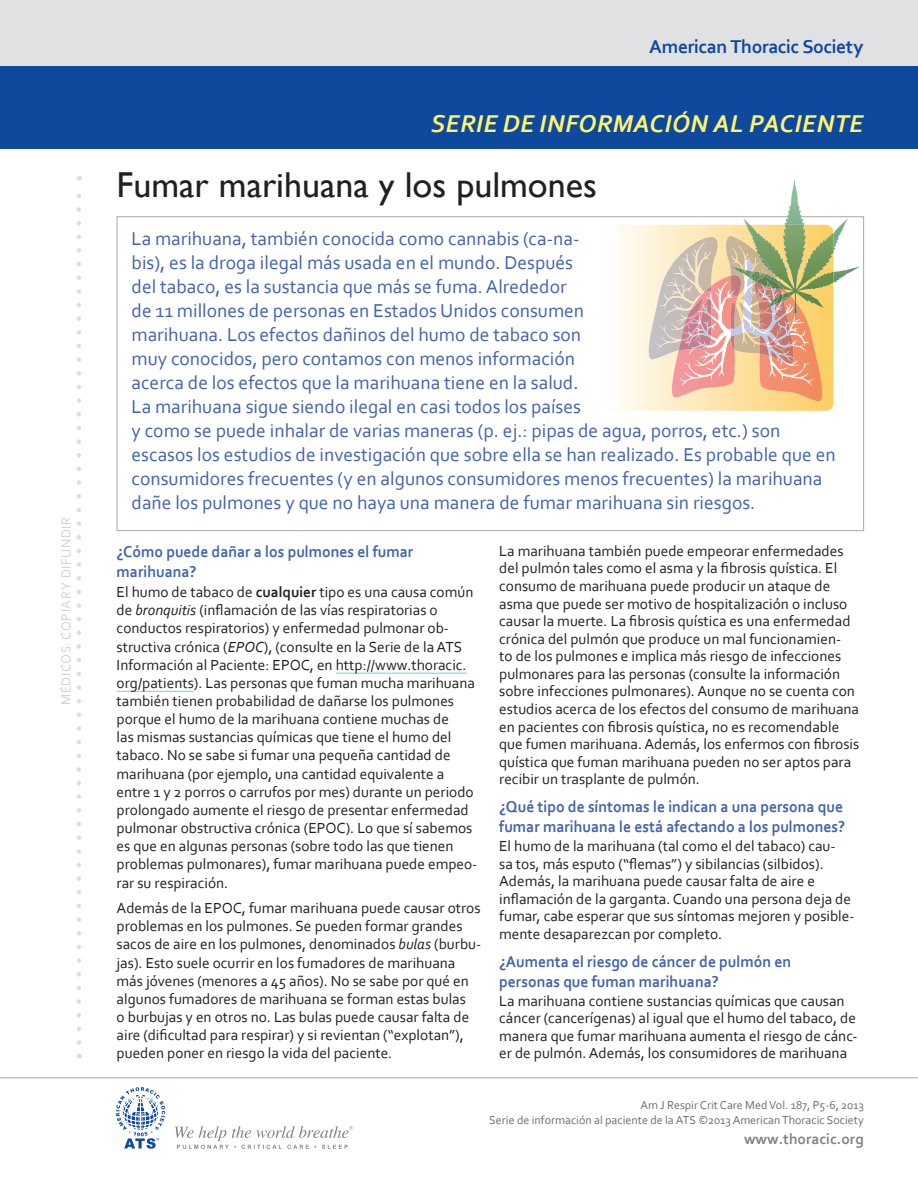
<style>
.page{position:relative;width:918px;height:1188px;background:#fff}
.page>*{position:absolute;margin:0;border:0;box-sizing:border-box;transform-origin:0 0}
.Headline_1{font:36px "Gill Sans";color:#231f20}
.t1{font:italic 700 25.5px "Corbel";letter-spacing:.02em;color:#fff46d}
.Intro_Paragraph{font:19.5px/24px "Corbel";color:#4262ac}
.t2{font:700 19.5px "Corbel";letter-spacing:-.02em;color:#0f499d}
.Body_Headline{font:700 16.5px/20.1px "Corbel";color:#4262ac;scale:.95 1}
.t3{font:700 15.45px "Corbel";color:#808285}
.Body{font:15.3px/18.1px "Corbel";color:#231f20}
.t4{font:13.5px "Corbel";letter-spacing:.04em;color:#d1d2d4}
.Copyright_Info{font:12px "Corbel";color:#6c6d70}
.s1{font-weight:700}
.s2{font-style:italic}
</style>
<div class="page">
<div style="left:0;top:0;width:918px;height:81px;background:#e0e1e3"></div>
<div style="left:0;top:66px;width:918px;height:82px;background:#0f499d"></div>
<svg style="left:77px;top:176px;width:4px;height:867px"></svg>
<hr style="left:0;top:1077px;width:918px;height:1px;background:#a8a9ad">
<svg style="left:116px;top:1087px;width:49px;height:62px"></svg>
<svg style="left:175px;top:1126px;width:177px;height:23px"></svg>
<hr style="left:336px;top:673px;width:131px;height:1px;background:#6bcff6">
<hr style="left:117px;top:691px;width:77px;height:1px;background:#6bcff6">
<svg style="left:604px;top:179px;width:256px;height:232px"></svg>
<p class="t4" style="left:58px;top:705px;width:190px;rotate:-90deg">MÉDICOS: COPIAR Y DIFUNDIR</p>
<p class="t2" style="left:649px;top:34px;width:216px">American Thoracic Society</p>
<h2 class="t1" style="left:431px;top:108px;width:434px">SERIE DE INFORMACIÓN AL PACIENTE</h2>
<p class="Headline_1" style="left:117px;top:163px;width:482px">Fumar marihuana y los pulmones</p>
<p class="Intro_Paragraph" style="left:132px;top:226px;width:706px">La marihuana, también conocida como cannabis (ca-na-<br>bis), es la droga ilegal más usada en el mundo. Después<br>del tabaco, es la sustancia que más se fuma. Alrededor<br>de 11 millones de personas en Estados Unidos consumen<br>marihuana. Los efectos dañinos del humo de tabaco son<br>muy conocidos, pero contamos con menos información<br>acerca de los efectos que la marihuana tiene en la salud.<br>La marihuana sigue siendo ilegal en casi todos los países<br>y como se puede inhalar de varias maneras (p. ej.: pipas de agua, porros, etc.) son escasos los estudios de investigación que sobre ella se han realizado. Es probable que en consumidores frecuentes (y en algunos consumidores menos frecuentes) la marihuana dañe los pulmones y que no haya una manera de fumar marihuana sin riesgos.</p>
<p class="Body_Headline" style="left:117px;top:541px;width:314px;line-height:20.7px">¿Cómo puede dañar a los pulmones el fumar marihuana?</p>
<p class="Body" style="left:117px;top:583px;width:362px">El humo de tabaco de <span class="s1">cualquier</span> tipo es una causa común de <span class="s2">bronquitis</span> (inflamación de las vías respiratorias o conductos respiratorios) y enfermedad pulmonar ob&shy;structiva crónica (<span class="s2">EPOC</span>), (consulte en la Serie de la ATS Información al Paciente: EPOC, en http://www.thoracic. org/patients). Las personas que fuman mucha marihuana también tienen probabilidad de dañarse los pulmones porque el humo de la marihuana contiene muchas de<br>las mismas sustancias químicas que tiene el humo del tabaco. No se sabe si fumar una pequeña cantidad de marihuana (por ejemplo, una cantidad equivalente a entre 1 y 2 porros o carrufos por mes) durante un periodo prolongado aumente el riesgo de presentar enfermedad pulmonar obstructiva crónica (EPOC). Lo que sí sabemos es que en algunas personas (sobre todo las que tienen problemas pulmonares), fumar marihuana puede empeo&shy;rar su respiración.</p>
<p class="Body" style="left:117px;top:899px;width:366px">Además de la EPOC, fumar marihuana puede causar otros problemas en los pulmones. Se pueden formar grandes sacos de aire en los pulmones, denominados <span class="s2">bulas</span> (burbu&shy;jas). Esto suele ocurrir en los fumadores de marihuana más jóvenes (menores a 45 años). No se sabe por qué en algunos fumadores de marihuana se forman estas bulas<br>o burbujas y en otros no. Las bulas puede causar falta de aire (dificultad para respirar) y si revientan (“explotan”), pueden poner en riesgo la vida del paciente.</p>
<p class="Body" style="left:499px;top:542px;width:362px;line-height:17.5px">La marihuana también puede empeorar enfermedades del pulmón tales como el asma y la fibrosis quística. El consumo de marihuana puede producir un ataque de asma que puede ser motivo de hospitalización o incluso causar la muerte. La fibrosis quística es una enfermedad crónica del pulmón que produce un mal funcionamien-<br>to de los pulmones e implica más riesgo de infecciones pulmonares para las personas (consulte la información sobre infecciones pulmonares). Aunque no se cuenta con estudios acerca de los efectos del consumo de marihuana en pacientes con fibrosis quística, no es recomendable que fumen marihuana. Además, los enfermos con fibrosis quística que fuman marihuana pueden no ser aptos para recibir un trasplante de pulmón.</p>
<p class="Body_Headline" style="left:499px;top:796px;width:366px">¿Qué tipo de síntomas le indican a una persona que fumar marihuana le está afectando a los pulmones?</p>
<p class="Body" style="left:499px;top:837px;width:357px;line-height:17.5px">El humo de la marihuana (tal como el del tabaco) cau-<br>sa tos, más esputo (“flemas”) y sibilancias (silbidos).<br>Además, la marihuana puede causar falta de aire e inflamación de la garganta. Cuando una persona deja de fumar, cabe esperar que sus síntomas mejoren y posible&shy;mente desaparezcan por completo.</p>
<p class="Body_Headline" style="left:499px;top:951px;width:309px">¿Aumenta el riesgo de cáncer de pulmón en personas que fuman marihuana?</p>
<p class="Body" style="left:499px;top:991px;width:360px;line-height:17.5px">La marihuana contiene sustancias químicas que causan cáncer (cancerígenas) al igual que el humo del tabaco, de manera que fumar marihuana aumenta el riesgo de cánc&shy;er de pulmón. Además, los consumidores de marihuana</p>
<p class="Copyright_Info" style="left:641px;top:1098px;width:225px">Am J Respir Crit Care Med Vol. 187, P5-6, 2013</p>
<p class="Copyright_Info" style="left:489px;top:1112px;width:376px">Serie de información al paciente de la ATS ©2013 American Thoracic Society</p>
<p class="t3" style="left:744px;top:1130px;width:121px">www.thoracic.org</p>
</div>
